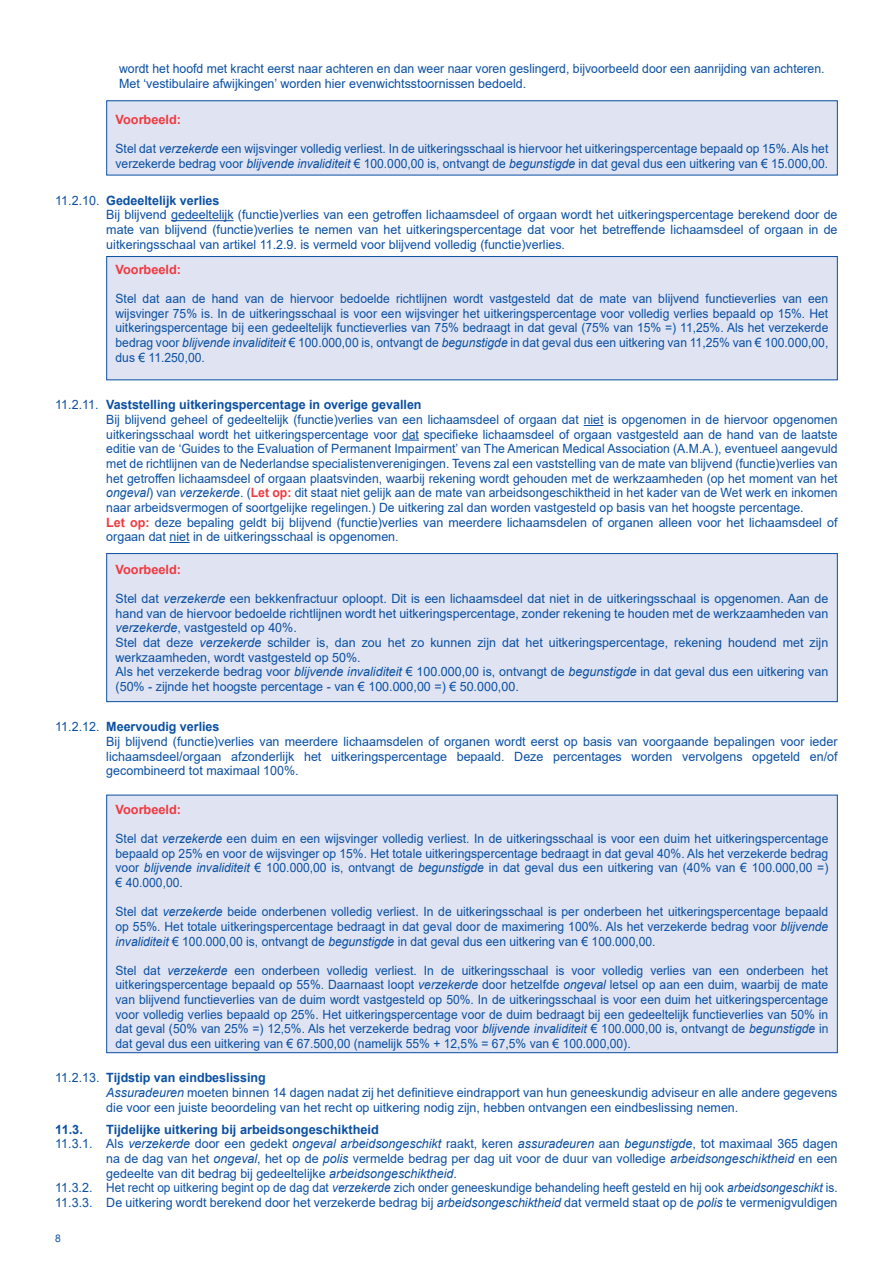
<style>
.page{position:relative;width:893px;height:1263px;background:#fff}
.page>*{position:absolute;margin:0;border:0;box-sizing:border-box;transform-origin:0 0}
.t1{font:12.75px/14.5px "Arial";color:#0a4fa2}
.t2{font:12.75px/14.5px "Arial";color:#0a4fa2;text-align:justify;scale:.95 1}
.t3{font:12.75px/14.7px "Arial";color:#0a4fa2;scale:.96 1}
.t4{font:700 12.75px "Arial";color:#0a4fa2}
.t5{font:700 12.75px "Arial";color:#ee3a41}
.t6{font:10.5px "Arial";color:#0a4fa2}
.s1{font-style:italic}
.s2{font-weight:700}
.s3{font-weight:700;color:#ee3a41}
</style>
<div class="page">
<hr style="left:171px;top:220px;width:63px;height:1px;background:#0a4fa2">
<svg style="left:584px;top:425px;width:19px;height:1px"></svg>
<svg style="left:402px;top:440px;width:17px;height:1px"></svg>
<svg style="left:170px;top:542px;width:20px;height:1px"></svg>
<div style="left:107px;top:101px;width:730px;height:74px;background:#e0e4f2"></div>
<div style="left:107px;top:257px;width:730px;height:123px;background:#e0e4f2"></div>
<div style="left:106px;top:256px;width:732px;height:124px;border:1px solid #0a4fa2"></div>
<div style="left:107px;top:553px;width:730px;height:149px;background:#e0e4f2"></div>
<div style="left:106px;top:553px;width:732px;height:149px;border:1px solid #0a4fa2"></div>
<div style="left:107px;top:795px;width:730px;height:258px;background:#e0e4f2"></div>
<div style="left:106px;top:795px;width:732px;height:258px;border:1px solid #0a4fa2"></div>
<p class="t3" style="left:119px;top:61px;width:736px">wordt het hoofd met kracht eerst naar achteren en dan weer naar voren geslingerd, bijvoorbeeld door een aanrijding van achteren.<br>Met ‘vestibulaire afwijkingen’ worden hier evenwichtsstoornissen bedoeld.</p>
<p class="t5" style="left:116px;top:110px;width:67px">Voorbeeld:</p>
<p class="t2" style="left:116px;top:141px;width:752px">Stel dat <span class="s1">verzekerde</span> een wijsvinger volledig verliest. In de uitkeringsschaal is hiervoor het uitkeringspercentage bepaald op 15%. Als het verzekerde bedrag voor <span class="s1">blijvende invaliditeit</span> € 100.000,00 is, ontvangt de <span class="s1">begunstigde</span> in dat geval dus een uitkering van € 15.000,00.</p>
<p class="t1" style="left:106px;top:193px;width:733px;text-indent:-51px">11.2.10. <span class="s2">Gedeeltelijk verlies<br></span>Bij blijvend gedeeltelijk (functie)verlies van een getroffen lichaamsdeel of orgaan wordt het uitkeringspercentage berekend door de mate van blijvend (functie)verlies te nemen van het uitkeringspercentage dat voor het betreffende lichaamsdeel of orgaan in de uitkeringsschaal van artikel 11.2.9. is vermeld voor blijvend volledig (functie)verlies.</p>
<p class="t5" style="left:116px;top:260px;width:67px">Voorbeeld:</p>
<p class="t2" style="left:116px;top:291px;width:752px">Stel dat aan de hand van de hiervoor bedoelde richtlijnen wordt vastgesteld dat de mate van blijvend functieverlies van een wijsvinger 75% is. In de uitkeringsschaal is voor een wijsvinger het uitkeringspercentage voor volledig verlies bepaald op 15%. Het uitkeringspercentage bij een gedeeltelijk functieverlies van 75% bedraagt in dat geval (75% van 15% =) 11,25%. Als het verzekerde bedrag voor <span class="s1">blijvende invaliditeit</span> € 100.000,00 is, ontvangt de <span class="s1">begunstigde</span> in dat geval dus een uitkering van 11,25% van € 100.000,00, dus € 11.250,00.</p>
<p class="t1" style="left:106px;top:398px;width:733px;text-indent:-51px">11.2.11. <span class="s2">Vaststelling uitkeringspercentage in overige gevallen<br></span>Bij blijvend geheel of gedeeltelijk (functie)verlies van een lichaamsdeel of orgaan dat niet is opgenomen in de hiervoor opgenomen uitkeringsschaal wordt het uitkeringspercentage voor dat specifieke lichaamsdeel of orgaan vastgesteld aan de hand van de laatste editie van de ‘Guides to the Evaluation of Permanent Impairment’ van The American Medical Association (A.M.A.), eventueel aangevuld met de richtlijnen van de Nederlandse specialistenverenigingen. Tevens zal een vaststelling van de mate van blijvend (functie)verlies van het getroffen lichaamsdeel of orgaan plaatsvinden, waarbij rekening wordt gehouden met de werkzaamheden (op het moment van het <span class="s1">ongeval</span>) van <span class="s1">verzekerde</span>. (<span class="s3">Let op:</span> dit staat niet gelijk aan de mate van arbeidsongeschiktheid in het kader van de Wet werk en inkomen naar arbeidsvermogen of soortgelijke regelingen.) De uitkering zal dan worden vastgesteld op basis van het hoogste percentage.<br><span class="s3">Let op:</span> deze bepaling geldt bij blijvend (functie)verlies van meerdere lichaamsdelen of organen alleen voor het lichaamsdeel of orgaan dat niet in de uitkeringsschaal is opgenomen.</p>
<p class="t5" style="left:116px;top:560px;width:67px">Voorbeeld:</p>
<p class="t1" style="left:116px;top:591px;width:714px">Stel dat <span class="s1">verzekerde</span> een bekkenfractuur oploopt. Dit is een lichaamsdeel dat niet in de uitkeringsschaal is opgenomen. Aan de hand van de hiervoor bedoelde richtlijnen wordt het uitkeringspercentage, zonder rekening te houden met de werkzaamheden van <span class="s1">verzekerde</span>, vastgesteld op 40%.<br>Stel dat deze <span class="s1">verzekerde</span> schilder is, dan zou het zo kunnen zijn dat het uitkeringspercentage, rekening houdend met zijn werkzaamheden, wordt vastgesteld op 50%.<br>Als het verzekerde bedrag voor <span class="s1">blijvende invaliditeit</span> € 100.000,00 is, ontvangt de <span class="s1">begunstigde</span> in dat geval dus een uitkering van (50% - zijnde het hoogste percentage - van € 100.000,00 =) € 50.000,00.</p>
<p class="t1" style="left:106px;top:719px;width:733px;text-indent:-51px">11.2.12. <span class="s2">Meervoudig verlies<br></span>Bij blijvend (functie)verlies van meerdere lichaamsdelen of organen wordt eerst op basis van voorgaande bepalingen voor ieder lichaamsdeel/orgaan afzonderlijk het uitkeringspercentage bepaald. Deze percentages worden vervolgens opgeteld en/of gecombineerd tot maximaal 100%.</p>
<p class="t5" style="left:116px;top:800px;width:67px">Voorbeeld:</p>
<p class="t2" style="left:116px;top:831px;width:752px">Stel dat <span class="s1">verzekerde</span> een duim en een wijsvinger volledig verliest. In de uitkeringsschaal is voor een duim het uitkeringspercentage bepaald op 25% en voor de wijsvinger op 15%. Het totale uitkeringspercentage bedraagt in dat geval 40%. Als het verzekerde bedrag voor <span class="s1">blijvende invaliditeit</span> € 100.000,00 is, ontvangt de <span class="s1">begunstigde</span> in dat geval dus een uitkering van (40% van € 100.000,00 =) € 40.000,00.</p>
<p class="t2" style="left:116px;top:904px;width:752px">Stel dat <span class="s1">verzekerde</span> beide onderbenen volledig verliest. In de uitkeringsschaal is per onderbeen het uitkeringspercentage bepaald op 55%. Het totale uitkeringspercentage bedraagt in dat geval door de maximering 100%. Als het verzekerde bedrag voor <span class="s1">blijvende invaliditeit</span> € 100.000,00 is, ontvangt de <span class="s1">begunstigde</span> in dat geval dus een uitkering van € 100.000,00.</p>
<p class="t2" style="left:116px;top:963px;width:752px">Stel dat <span class="s1">verzekerde</span> een onderbeen volledig verliest. In de uitkeringsschaal is voor volledig verlies van een onderbeen het uitkeringspercentage bepaald op 55%. Daarnaast loopt <span class="s1">verzekerde</span> door hetzelfde <span class="s1">ongeval</span> letsel op aan een duim, waarbij de mate van blijvend functieverlies van de duim wordt vastgesteld op 50%. In de uitkeringsschaal is voor een duim het uitkeringspercentage voor volledig verlies bepaald op 25%. Het uitkeringspercentage voor de duim bedraagt bij een gedeeltelijk functieverlies van 50% in dat geval (50% van 25% =) 12,5%. Als het verzekerde bedrag voor <span class="s1">blijvende invaliditeit</span> € 100.000,00 is, ontvangt de <span class="s1">begunstigde</span> in dat geval dus een uitkering van € 67.500,00 (namelijk 55% + 12,5% = 67,5% van € 100.000,00).</p>
<p class="t1" style="left:106px;top:1070px;width:733px;text-indent:-51px">11.2.13. <span class="s2">Tijdstip van eindbeslissing<br></span><span class="s1">Assuradeuren</span> moeten binnen 14 dagen nadat zij het definitieve eindrapport van hun geneeskundig adviseur en alle andere gegevens die voor een juiste beoordeling van het recht op uitkering nodig zijn, hebben ontvangen een eindbeslissing nemen.</p>
<p class="t4" style="left:55px;top:1120px;width:29px">11.3.</p>
<p class="t4" style="left:106px;top:1120px;width:274px">Tijdelijke uitkering bij arbeidsongeschiktheid</p>
<p class="t1" style="left:55px;top:1136px;width:784px">11.3.1. Als <span class="s1">verzekerde</span> door een gedekt <span class="s1">ongeval arbeidsongeschikt</span> raakt, keren <span class="s1">assuradeuren</span> aan <span class="s1">begunstigde</span>, tot maximaal 365 dagen</p>
<p class="t1" style="left:106px;top:1151px;width:733px">na de dag van het <span class="s1">ongeval</span>, het op de <span class="s1">polis</span> vermelde bedrag per dag uit voor de duur van volledige <span class="s1">arbeidsongeschiktheid</span> en een</p>
<p class="t1" style="left:106px;top:1166px;width:352px">gedeelte van dit bedrag bij gedeeltelijke <span class="s1">arbeidsongeschiktheid</span>.</p>
<p class="t1" style="left:55px;top:1180px;width:784px">11.3.2. Het recht op uitkering begint op de dag dat <span class="s1">verzekerde</span> zich onder geneeskundige behandeling heeft gesteld en hij ook <span class="s1">arbeidsongeschikt</span> is.</p>
<p class="t1" style="left:55px;top:1195px;width:784px">11.3.3. De uitkering wordt berekend door het verzekerde bedrag bij <span class="s1">arbeidsongeschiktheid</span> dat vermeld staat op de <span class="s1">polis</span> te vermenigvuldigen</p>
<p class="t6" style="left:55px;top:1231px;width:7px">8</p>
</div>
